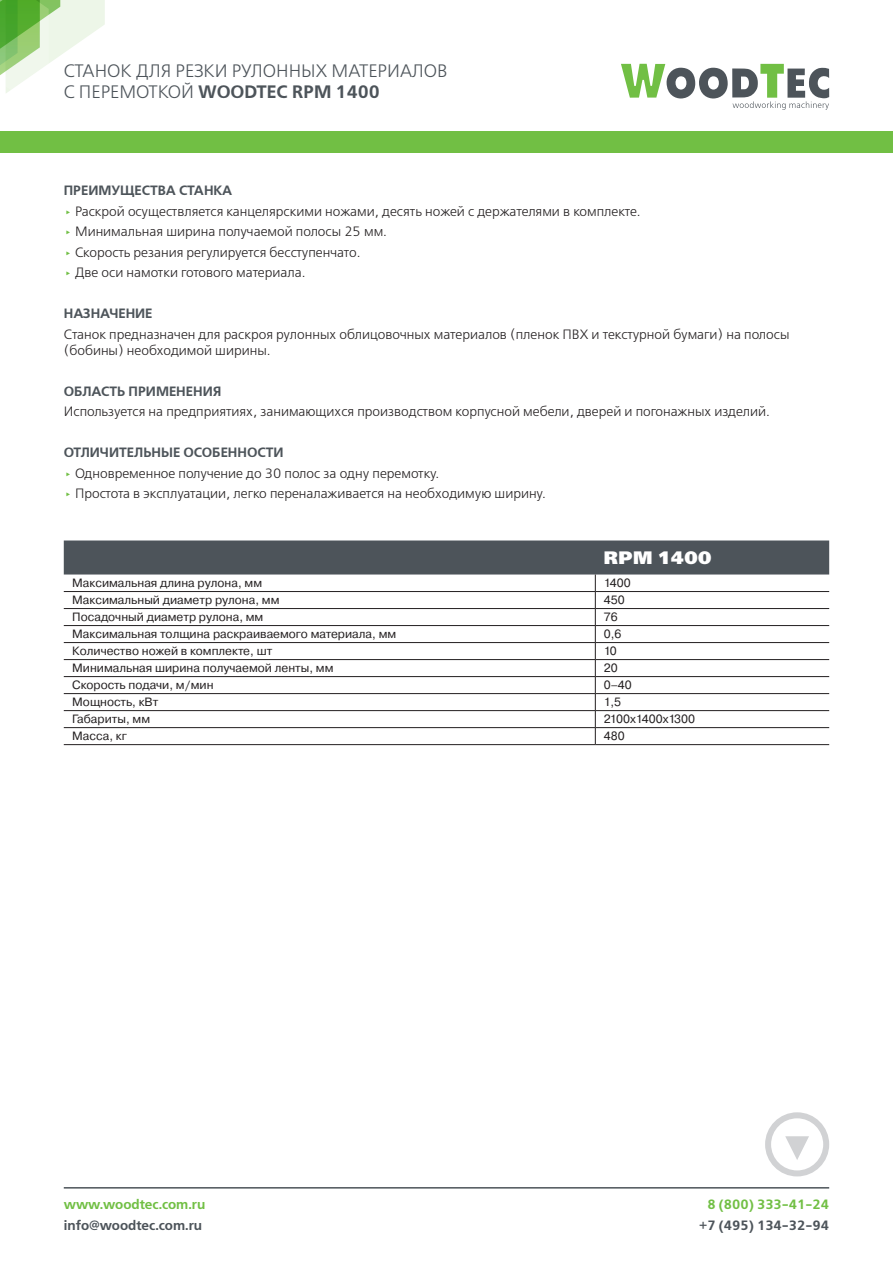
<style>
.page{position:relative;width:893px;height:1263px;background:#fff}
.page>*{position:absolute;margin:0;border:0;box-sizing:border-box;transform-origin:0 0}
.t1{font:18px "Free Set Light C";color:#4d545a}
.t2{font:18px "Free Set Demi C";color:#4d545a}
.t3{font:18px "Free Set Extra Bold C";letter-spacing:.02em;color:#fff}
.t4{font:13.5px/16.2px "Free Set Light C";color:#231f20}
.t5{font:13.5px "Free Set Demi C";color:#4d545a}
.t6{font:13.5px "Free Set Demi C";color:#71bf44}
.t7{font:12px "Pragmatica";color:#231f20}
.s1{font-family:"Free Set Light C"}
.s2{font-family:"Pragmatica";color:#71bf44}
</style>
<div class="page">
<svg style="left:0;top:0;width:105px;height:93px"></svg>
<svg style="left:621px;top:64px;width:208px;height:46px"></svg>
<div style="left:0;top:131px;width:893px;height:21px;background:#71bf44"></div>
<hr style="left:64px;top:1187px;width:765px;height:1px;background:#4d545a">
<div style="left:765px;top:1112px;width:64px;height:64px;border:6px solid #d1d2d4;border-radius:50%"></div>
<svg style="left:785px;top:1136px;width:24px;height:24px"></svg>
<svg style="left:64px;top:540px;width:765px;height:204px"></svg>
<hr style="left:64px;top:744px;width:531px;height:1px;background:#231f20">
<hr style="left:595px;top:744px;width:234px;height:1px;background:#231f20">
<h1 class="t1" style="left:64px;top:61px;width:385px">СТАНОК ДЛЯ РЕЗКИ РУЛОННЫХ МАТЕРИАЛОВ</h1>
<h1 class="t2" style="left:64px;top:82px;width:318px"><span class="s1">С ПЕРЕМОТКОЙ</span> WOODTEC RPM 1400</h1>
<p class="t5" style="left:64px;top:183px;width:170px">ПРЕИМУЩЕСТВА СТАНКА</p>
<p class="t4" style="left:64px;top:204px;width:578px"><span class="s2">‣</span> Раскрой осуществляется канцелярскими ножами, десять ножей с держателями в комплекте.</p>
<p class="t4" style="left:64px;top:224px;width:325px"><span class="s2">‣</span> Минимальная ширина получаемой полосы 25 мм.</p>
<p class="t4" style="left:64px;top:245px;width:298px"><span class="s2">‣</span> Скорость резания регулируется бесступенчато.</p>
<p class="t4" style="left:64px;top:265px;width:243px"><span class="s2">‣</span> Две оси намотки готового материала.</p>
<p class="t5" style="left:64px;top:306px;width:90px">НАЗНАЧЕНИЕ</p>
<p class="t4" style="left:64px;top:326px;width:727px">Станок предназначен для раскроя рулонных облицовочных материалов (пленок ПВХ и текстурной бумаги) на полосы (бобины) необходимой ширины.</p>
<p class="t5" style="left:64px;top:383px;width:159px">ОБЛАСТЬ ПРИМЕНЕНИЯ</p>
<p class="t4" style="left:64px;top:404px;width:708px">Используется на предприятиях, занимающихся производством корпусной мебели, дверей и погонажных изделий.</p>
<p class="t5" style="left:64px;top:445px;width:221px">ОТЛИЧИТЕЛЬНЫЕ ОСОБЕННОСТИ</p>
<p class="t4" style="left:64px;top:465px;width:377px"><span class="s2">‣</span> Одновременное получение до 30 полос за одну перемотку.</p>
<p class="t4" style="left:64px;top:486px;width:484px"><span class="s2">‣</span> Простота в эксплуатации, легко переналаживается на необходимую ширину.</p>
<p class="t3" style="left:604px;top:548px;width:109px">RPM 1400</p>
<p class="t7" style="left:72px;top:576px;width:191px">Максимальная длина рулона, мм</p>
<p class="t7" style="left:604px;top:576px;width:28px">1400</p>
<p class="t7" style="left:72px;top:593px;width:209px">Максимальный диаметр рулона, мм</p>
<p class="t7" style="left:604px;top:593px;width:22px">450</p>
<p class="t7" style="left:72px;top:610px;width:193px">Посадочный диаметр рулона, мм</p>
<p class="t7" style="left:604px;top:610px;width:15px">76</p>
<p class="t7" style="left:72px;top:627px;width:325px">Максимальная толщина раскраиваемого материала, мм</p>
<p class="t7" style="left:604px;top:627px;width:19px">0,6</p>
<p class="t7" style="left:72px;top:644px;width:201px">Количество ножей в комплекте, шт</p>
<p class="t7" style="left:604px;top:644px;width:15px">10</p>
<p class="t7" style="left:72px;top:661px;width:263px">Минимальная ширина получаемой ленты, мм</p>
<p class="t7" style="left:604px;top:661px;width:15px">20</p>
<p class="t7" style="left:72px;top:678px;width:143px">Скорость подачи, м/мин</p>
<p class="t7" style="left:604px;top:678px;width:30px">0–40</p>
<p class="t7" style="left:72px;top:695px;width:88px">Мощность, кВт</p>
<p class="t7" style="left:604px;top:695px;width:19px">1,5</p>
<p class="t7" style="left:72px;top:712px;width:79px">Габариты, мм</p>
<p class="t7" style="left:604px;top:712px;width:93px">2100x1400x1300</p>
<p class="t7" style="left:72px;top:729px;width:56px">Масса, кг</p>
<p class="t7" style="left:604px;top:729px;width:22px">480</p>
<p class="t6" style="left:64px;top:1197px;width:143px">www.woodtec.com.ru</p>
<p class="t5" style="left:64px;top:1218px;width:140px">info@woodtec.com.ru</p>
<p class="t6" style="left:707px;top:1197px;width:123px">8 (800) 333-41-24</p>
<p class="t5" style="left:699px;top:1217px;width:131px">+7 (495) 134-32-94</p>
</div>
